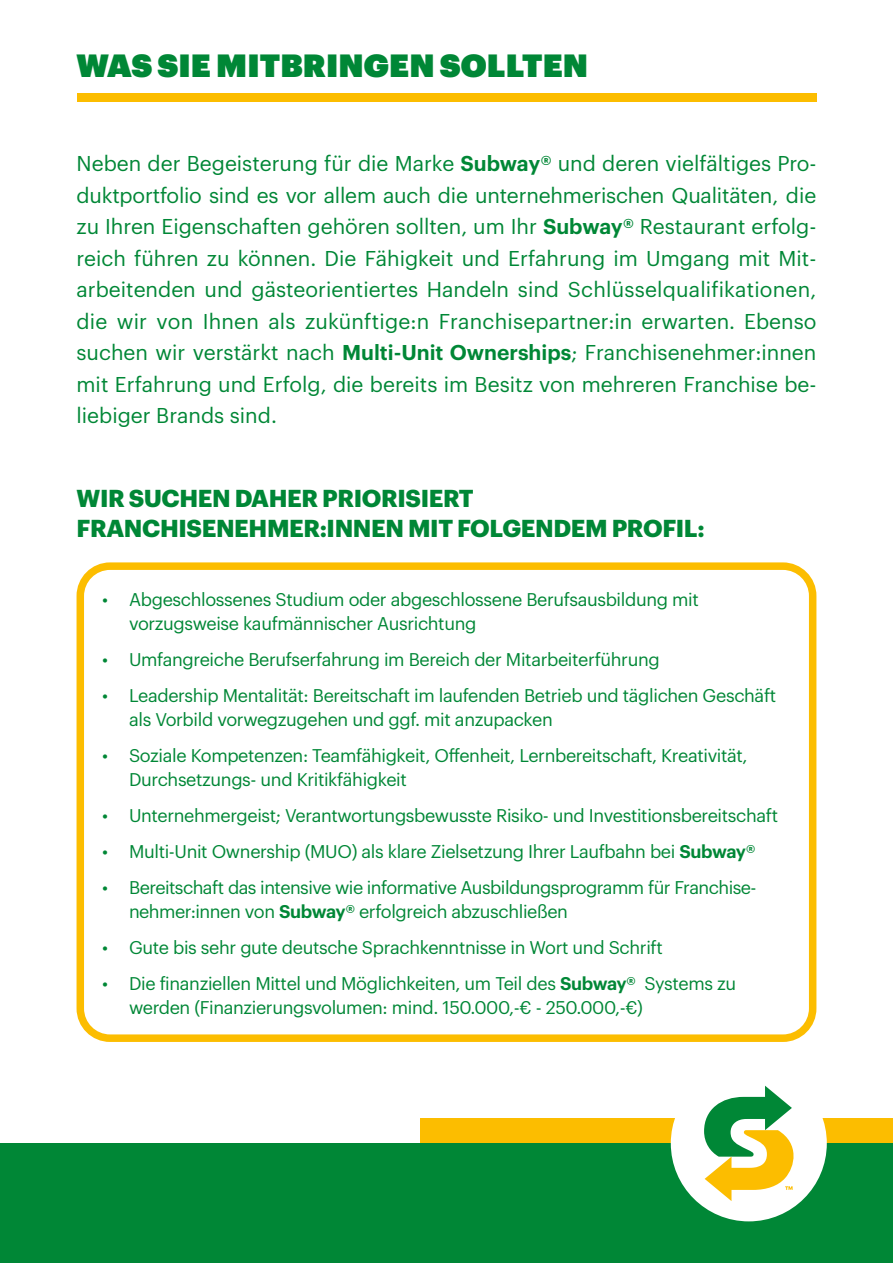
<style>
.page{position:relative;width:893px;height:1263px;background:#fff}
.page>*{position:absolute;margin:0;border:0;box-sizing:border-box;transform-origin:0 0}
.t1{font:31.5px "Subway Sans LCG Super";letter-spacing:.005em;color:#008736}
.t2{font:700 24px/30px "Subway Sans LCG";letter-spacing:-.015em;color:#008736}
.t3{font:21px/31.5px "Subway Sans LCG";color:#008736;text-align:justify}
.t4{font:18px/24px "Subway Sans LCG";letter-spacing:-.02em;color:#008736}
.s1{font-weight:600}
</style>
<div class="page">
<div style="left:421px;top:1118px;width:472px;height:51px;background:#fcbd00"></div>
<div style="left:0;top:1143px;width:893px;height:120px;background:#008736"></div>
<div style="left:671px;top:1065px;width:156px;height:156px;background:#fff;border-radius:50%"></div>
<svg style="left:704px;top:1086px;width:90px;height:115px"></svg>
<div style="left:77px;top:94px;width:739px;height:8px;background:#fcbd00"></div>
<div style="left:77px;top:562px;width:739px;height:480px;border:8px solid #fcbd00;border-radius:30px"></div>
<h1 class="t1" style="left:77px;top:41px;width:513px">WAS SIE MITBRINGEN SOLLTEN</h1>
<p class="t3" style="left:77px;top:146px;width:741px">Neben der Begeisterung für die Marke <span class="s1">Subway®</span> und deren vielfältiges Pro&shy;duktportfolio sind es vor allem auch die unternehmerischen Qualitäten, die zu Ihren Eigenschaften gehören sollten, um Ihr <span class="s1">Subway®</span> Restaurant erfolg&shy;reich führen zu können. Die Fähigkeit und Erfahrung im Umgang mit Mit&shy;arbeitenden und gästeorientiertes Handeln sind Schlüsselqualifikationen, die wir von Ihnen als zukünftige:n Franchisepartner:in erwarten. Ebenso suchen wir verstärkt nach <span class="s1">Multi-Unit Ownerships</span>; Franchisenehmer:innen mit Erfahrung und Erfolg, die bereits im Besitz von mehreren Franchise be&shy;liebiger Brands sind.</p>
<h2 class="t2" style="left:77px;top:481px;width:630px">WIR SUCHEN DAHER PRIORISIERT<br>FRANCHISENEHMER:INNEN MIT FOLGENDEM PROFIL:</h2>
<p class="t4" style="left:129px;top:585px;width:571px;text-indent:-27px">• Abgeschlossenes Studium oder abgeschlossene Berufsausbildung mit vorzugsweise kaufmännischer Ausrichtung</p>
<p class="t4" style="left:102px;top:645px;width:559px">• Umfangreiche Berufserfahrung im Bereich der Mitarbeiterführung</p>
<p class="t4" style="left:129px;top:681px;width:649px;text-indent:-27px">• Leadership Mentalität: Bereitschaft im laufenden Betrieb und täglichen Geschäft als Vorbild vorwegzugehen und ggf. mit anzupacken</p>
<p class="t4" style="left:129px;top:741px;width:620px;text-indent:-27px">• Soziale Kompetenzen: Teamfähigkeit, Offenheit, Lernbereitschaft, Kreativität,<br>Durchsetzungs- und Kritikfähigkeit</p>
<p class="t4" style="left:102px;top:801px;width:678px">• Unternehmergeist; Verantwortungsbewusste Risiko- und Investitionsbereitschaft</p>
<p class="t4" style="left:102px;top:837px;width:655px">• Multi-Unit Ownership (MUO) als klare Zielsetzung Ihrer Laufbahn bei <span class="s1">Subway®</span></p>
<p class="t4" style="left:129px;top:873px;width:629px;text-indent:-27px">• Bereitschaft das intensive wie informative Ausbildungsprogramm für Franchise&shy;nehmer:innen von <span class="s1">Subway®</span> erfolgreich abzuschließen</p>
<p class="t4" style="left:102px;top:933px;width:562px">• Gute bis sehr gute deutsche Sprachkenntnisse in Wort und Schrift</p>
<p class="t4" style="left:129px;top:969px;width:609px;text-indent:-27px">• Die finanziellen Mittel und Möglichkeiten, um Teil des <span class="s1">Subway®</span> Systems zu werden (Finanzierungsvolumen: mind. 150.000,-€ - 250.000,-€)</p>
</div>
